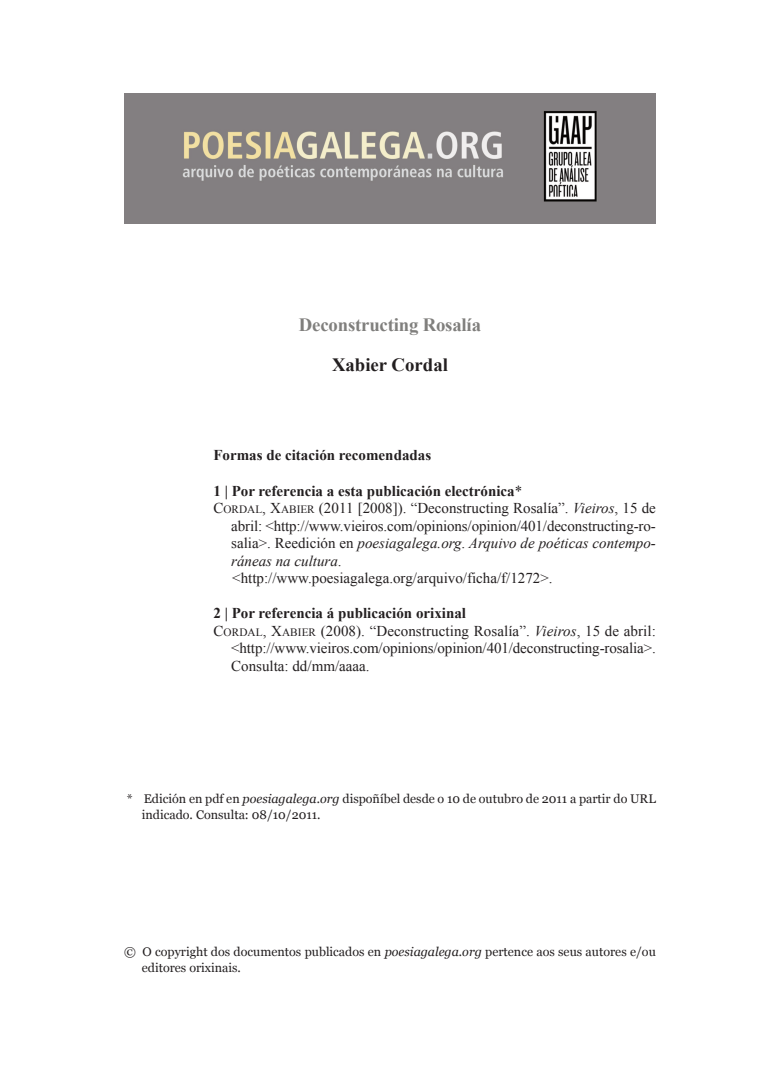
<style>
.page{position:relative;width:780px;height:1088px;background:#fff}
.page>*{position:absolute;margin:0;border:0;box-sizing:border-box;transform-origin:0 0}
.t1{font:700 18.75px "Times New Roman";letter-spacing:-.01em;color:#807f7d}
.t2{font:700 18.75px "Times New Roman";color:#231f20}
.t3{font:15px "Times New Roman";color:#231f20}
.t4{font:700 15px "Times New Roman";color:#231f20}
.t5{font:italic 15px "Times New Roman";color:#231f20}
.t6{font:12.5px/16.2px "Georgia";color:#231f20}
.s1{font-weight:400}
.s2{font-size:11.25px}
.s3{font-style:italic}
.s4{font-style:normal}
</style>
<div class="page">
<div style="left:124px;top:91px;width:532px;height:135px;background:linear-gradient(to right,#837f81,#837f81)"></div>
<img style="left:124px;top:94px;width:531px;height:129px">
<p class="t1" style="left:299px;top:314px;width:183px">Deconstructing Rosalía</p>
<p class="t2" style="left:332px;top:354px;width:117px">Xabier Cordal</p>
<p class="t4" style="left:213px;top:447px;width:219px">Formas de citación recomendadas</p>
<p class="t4" style="left:213px;top:482px;width:310px">1 | Por referencia a esta publicación electrónica<span class="s1">*</span></p>
<p class="t3" style="left:213px;top:500px;width:444px">C<span class="s2">ordal</span>, X<span class="s2">abier</span> (2011 [2008]). “deconstructing rosalía”. <span class="s3">Vieiros</span>, 15 de</p>
<p class="t3" style="left:231px;top:517px;width:426px">abril: &lt;http://www.vieiros.com/opinions/opinion/401/deconstructing-ro-</p>
<p class="t5" style="left:231px;top:535px;width:426px"><span class="s4">salia&gt;. reedición en</span> poesiagalega.org<span class="s4">.</span> Arquivo de poéticas contempo-</p>
<p class="t5" style="left:231px;top:552px;width:112px">ráneas na cultura<span class="s4">.</span></p>
<p class="t3" style="left:232px;top:570px;width:322px">&lt;http://www.poesiagalega.org/arquivo/ficha/f/1272&gt;.</p>
<p class="t4" style="left:213px;top:605px;width:254px">2 | Por referencia á publicación orixinal</p>
<p class="t3" style="left:213px;top:622px;width:444px">C<span class="s2">ordal</span>, X<span class="s2">abier</span> (2008). “deconstructing rosalía”. <span class="s3">Vieiros</span>, 15 de abril:</p>
<p class="t3" style="left:231px;top:640px;width:426px">&lt;http://www.vieiros.com/opinions/opinion/401/deconstructing-rosalia&gt;.</p>
<p class="t3" style="left:231px;top:657px;width:140px">Consulta: dd/mm/aaaa.</p>
<p class="t6" style="left:142px;top:791px;width:515px;text-indent:-15px">* Edición en pdf en <span class="s3">poesiagalega.org</span> dispoñíbel desde o 10 de outubro de 2011 a partir do URL indicado. Consulta: 08/10/2011.</p>
<p class="t6" style="left:142px;top:943px;width:515px;text-indent:-18px">© O copyright dos documentos publicados en <span class="s3">poesiagalega.org</span> pertence aos seus autores e/ou editores orixinais.</p>
</div>
